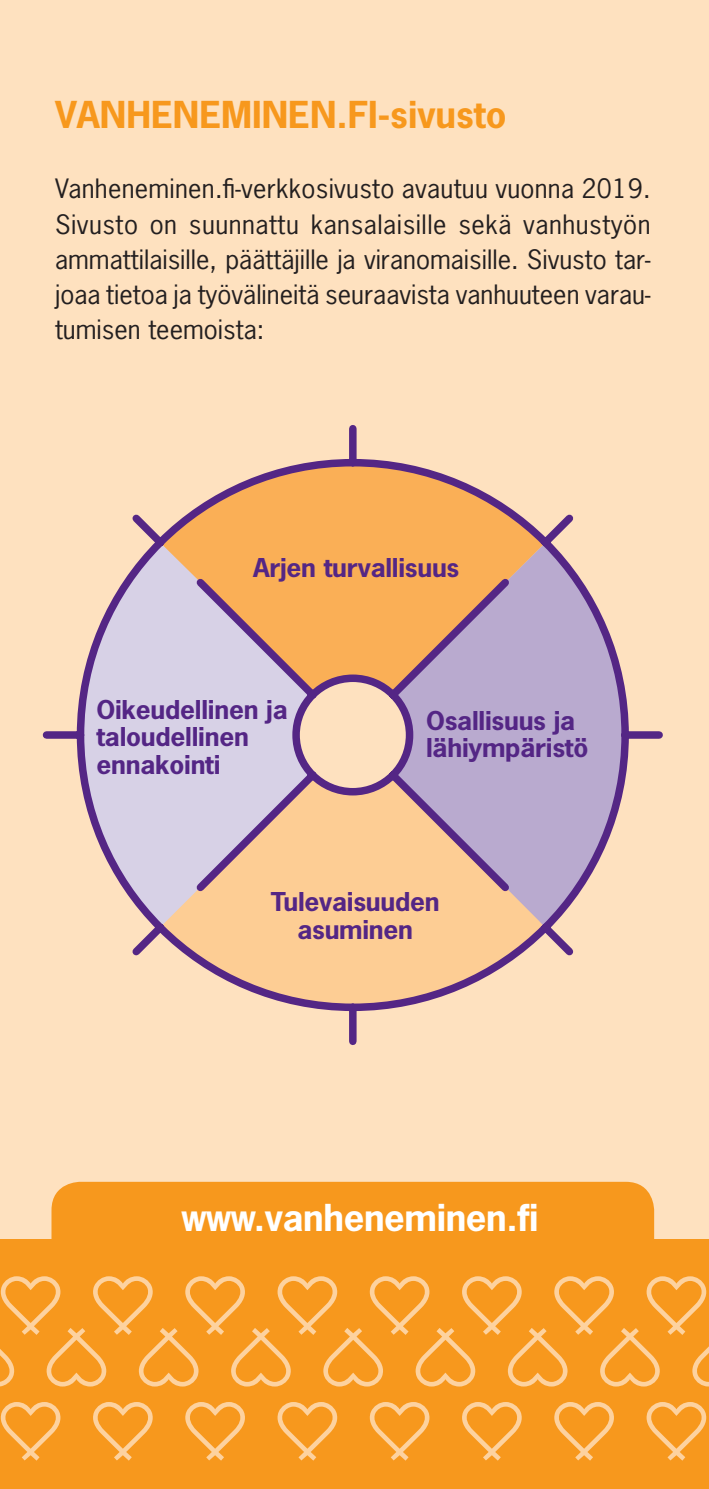
<style>
.page{position:relative;width:709px;height:1489px;background:#fff}
.page>*{position:absolute;margin:0;border:0;box-sizing:border-box;transform-origin:0 0}
.t1{font:700 34.75px "News Gothic Std";color:#f7981d;scale:1.04 1}
.t2{font:700 34.75px "News Gothic Std";letter-spacing:-.01em;color:#fff;scale:1.04 1}
.t3{font:25px/35px "News Gothic Std";color:#231f20;text-align:justify;scale:1.04 1}
.t4{font:700 24.5px/27.5px "News Gothic Std";letter-spacing:-.01em;color:#542685;scale:1.08 1}
</style>
<div class="page">
<div style="left:0;top:0;width:709px;height:1371px;background:#fee1bf"></div>
<div style="left:0;top:1239px;width:709px;height:249px;background:#f7981d"></div>
<svg style="left:0;top:1402px;width:61px;height:58px"></svg>
<svg style="left:93px;top:1402px;width:60px;height:58px"></svg>
<svg style="left:185px;top:1402px;width:60px;height:58px"></svg>
<svg style="left:277px;top:1402px;width:61px;height:58px"></svg>
<svg style="left:369px;top:1402px;width:61px;height:58px"></svg>
<svg style="left:462px;top:1402px;width:60px;height:58px"></svg>
<svg style="left:554px;top:1402px;width:60px;height:58px"></svg>
<svg style="left:646px;top:1402px;width:61px;height:58px"></svg>
<svg style="left:0;top:1276px;width:709px;height:110px"></svg>
<div style="left:51px;top:1181px;width:603px;height:58px;background:#f7981d"></div>
<svg style="left:42px;top:425px;width:621px;height:620px"></svg>
<h1 class="t1" style="left:55px;top:92px;width:436px">VANHENEMINEN.FI-sivusto</h1>
<p class="t3" style="left:55px;top:171px;width:574px">Vanheneminen.fi-verkkosivusto avautuu vuonna 2019.<br>Sivusto on suunnattu kansalaisille sekä vanhustyön ammattilaisille, päättäjille ja viranomaisille. Sivusto tar&shy;joaa tietoa ja työvälineitä seuraavista vanhuuteen varau&shy;tumisen teemoista:</p>
<p class="t4" style="left:253px;top:553px;width:192px">Arjen turvallisuus</p>
<p class="t4" style="left:96px;top:695px;width:179px">Oikeudellinen ja taloudellinen ennakointi</p>
<p class="t4" style="left:426px;top:706px;width:152px">Osallisuus ja lähiympäristö</p>
<p class="t4" style="left:271px;top:888px;width:158px;text-align:center">Tulevaisuuden asuminen</p>
<h1 class="t2" style="left:181px;top:1195px;width:345px">www.vanheneminen.fi</h1>
</div>
